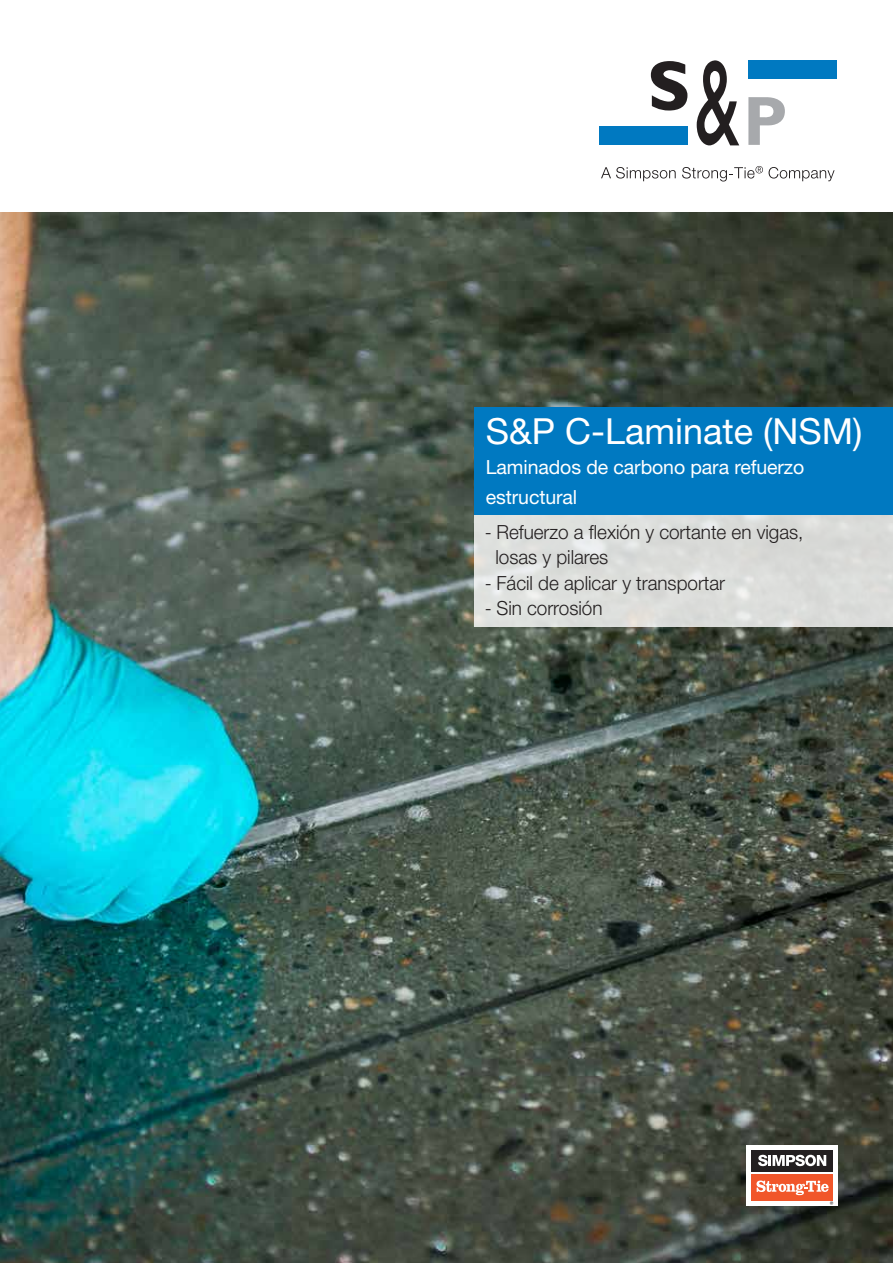
<style>
.page{position:relative;width:893px;height:1263px;background:#fff}
.page>*{position:absolute;margin:0;border:0;box-sizing:border-box;transform-origin:0 0}
.t1{font:36px "Helvetica Neue LT Std";color:#fff}
.t2{font:300 19.5px/25.5px "Helvetica Neue LT Std";color:#231f20}
.t3{font:19.5px/30px "Helvetica Neue LT Std";letter-spacing:-.005em;color:#fff}
</style>
<div class="page">
<img style="left:0;top:213px;width:893px;height:1050px">
<div style="left:599px;top:127px;width:89px;height:18px;background:#0079c1"></div>
<div style="left:748px;top:60px;width:88px;height:19px;background:#0079c1"></div>
<svg style="left:651px;top:61px;width:36px;height:50px"></svg>
<svg style="left:697px;top:60px;width:42px;height:85px"></svg>
<svg style="left:748px;top:97px;width:37px;height:48px"></svg>
<svg style="left:601px;top:167px;width:75px;height:14px"></svg>
<svg style="left:682px;top:166px;width:81px;height:15px"></svg>
<svg style="left:769px;top:167px;width:66px;height:14px"></svg>
<div style="left:474px;top:513px;width:419px;height:114px;background:#dcdddb"></div>
<div style="left:474px;top:407px;width:419px;height:107px;background:#0079c1"></div>
<svg style="left:747px;top:1145px;width:91px;height:60px"></svg>
<div style="left:752px;top:1174px;width:81px;height:26px;background:#f1562a"></div>
<div style="left:752px;top:1150px;width:81px;height:21px;background:#231f20"></div>
<svg style="left:758px;top:1155px;width:68px;height:11px"></svg>
<svg style="left:756px;top:1180px;width:73px;height:15px"></svg>
<h1 class="t1" style="left:486px;top:409px;width:378px">S&amp;P C-Laminate (NSM)</h1>
<p class="t3" style="left:486px;top:451px;width:320px">Laminados de carbono para refuerzo estructural</p>
<p class="t2" style="left:495px;top:518px;width:309px;text-indent:-10px">- Refuerzo a flexión y cortante en vigas, losas y pilares</p>
<p class="t2" style="left:485px;top:569px;width:242px">- Fácil de aplicar y transportar</p>
<p class="t2" style="left:485px;top:595px;width:119px">- Sin corrosión</p>
</div>
